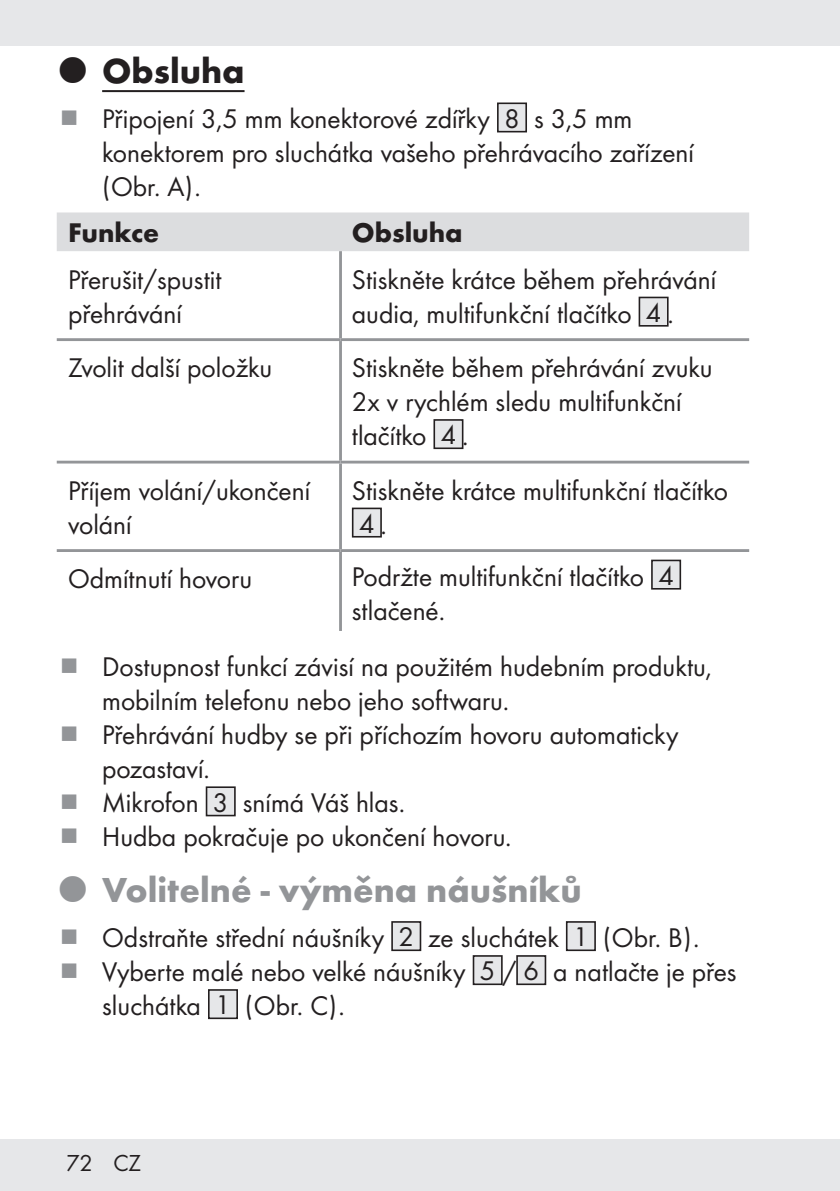
<style>
.page{position:relative;width:840px;height:1191px;background:#fff}
.page>*{position:absolute;margin:0;border:0;box-sizing:border-box;transform-origin:0 0}
.t1{font:700 36px "Futura";color:#939598}
.t2{font:700 36px "Futura";color:#231f20}
.t3{font:28px/34px "Futura Boo";color:#231f20}
.t4{font:700 28px "Futura";color:#231f20}
.t5{font:24px "Futura Boo";color:#231f20}
</style>
<div class="page">
<div style="left:0;top:0;width:839px;height:45px;background:#e6e7e9"></div>
<div style="left:0;top:1140px;width:839px;height:51px;background:#e6e7e9"></div>
<hr style="left:102px;top:90px;width:142px;height:2px;background:#231f20">
<div style="left:497px;top:103px;width:29px;height:29px;background:#e6e7e9"></div>
<div style="left:496px;top:102px;width:30px;height:30px;border:2px solid #231f20"></div>
<div style="left:57px;top:212px;width:691px;height:39px;background:#dcdddf"></div>
<hr style="left:339px;top:251px;width:3px;height:87px;background:#939598">
<hr style="left:57px;top:338px;width:283px;height:3px;background:#939598">
<hr style="left:340px;top:338px;width:408px;height:3px;background:#939598">
<hr style="left:339px;top:341px;width:3px;height:120px;background:#939598">
<hr style="left:57px;top:461px;width:283px;height:2px;background:#939598">
<hr style="left:340px;top:461px;width:408px;height:2px;background:#939598">
<hr style="left:339px;top:463px;width:3px;height:86px;background:#939598">
<hr style="left:57px;top:549px;width:283px;height:3px;background:#939598">
<hr style="left:340px;top:549px;width:408px;height:3px;background:#939598">
<hr style="left:339px;top:552px;width:3px;height:79px;background:#939598">
<div style="left:639px;top:297px;width:28px;height:29px;background:#e6e7e9"></div>
<div style="left:638px;top:297px;width:30px;height:30px;border:2px solid #231f20"></div>
<div style="left:434px;top:420px;width:28px;height:28px;background:#e6e7e9"></div>
<div style="left:433px;top:419px;width:30px;height:30px;border:2px solid #231f20"></div>
<div style="left:352px;top:508px;width:29px;height:29px;background:#e6e7e9"></div>
<div style="left:351px;top:507px;width:30px;height:30px;border:2px solid #231f20"></div>
<div style="left:651px;top:560px;width:29px;height:29px;background:#e6e7e9"></div>
<div style="left:650px;top:559px;width:30px;height:30px;border:2px solid #231f20"></div>
<div style="left:206px;top:787px;width:29px;height:28px;background:#e6e7e9"></div>
<div style="left:206px;top:786px;width:29px;height:30px;border:2px solid #231f20"></div>
<div style="left:392px;top:922px;width:28px;height:28px;background:#e6e7e9"></div>
<div style="left:391px;top:921px;width:30px;height:30px;border:2px solid #231f20"></div>
<div style="left:566px;top:922px;width:28px;height:28px;background:#e6e7e9"></div>
<div style="left:565px;top:921px;width:30px;height:30px;border:2px solid #231f20"></div>
<div style="left:473px;top:956px;width:28px;height:28px;background:#e6e7e9"></div>
<div style="left:472px;top:955px;width:30px;height:30px;border:2px solid #231f20"></div>
<div style="left:516px;top:956px;width:29px;height:28px;background:#e6e7e9"></div>
<div style="left:516px;top:955px;width:30px;height:30px;border:2px solid #231f20"></div>
<div style="left:209px;top:990px;width:28px;height:28px;background:#e6e7e9"></div>
<div style="left:208px;top:989px;width:30px;height:30px;border:2px solid #231f20"></div>
<p class="t2" style="left:102px;top:45px;width:144px">Obsluha</p>
<p class="t3" style="left:102px;top:101px;width:593px">Připojení 3,5 mm konektorové zdířky 8 s 3,5 mm konektorem pro sluchátka vašeho přehrávacího zařízení (Obr. A).</p>
<p class="t4" style="left:68px;top:212px;width:93px">Funkce</p>
<p class="t4" style="left:352px;top:212px;width:112px">Obsluha</p>
<p class="t3" style="left:68px;top:261px;width:155px">Přerušit/spustit přehrávání</p>
<p class="t3" style="left:352px;top:261px;width:365px">Stiskněte krátce během přehrávání audia, multifunkční tlačítko 4 .</p>
<p class="t3" style="left:68px;top:349px;width:205px">Zvolit další položku</p>
<p class="t3" style="left:352px;top:349px;width:362px">Stiskněte během přehrávání zvuku<br>2x v rychlém sledu multifunkční tlačítko 4 .</p>
<p class="t3" style="left:68px;top:472px;width:243px">Příjem volání/ukončení volání</p>
<p class="t3" style="left:352px;top:472px;width:377px">Stiskněte krátce multifunkční tlačítko<br>4.</p>
<p class="t3" style="left:68px;top:560px;width:185px">Odmítnutí hovoru</p>
<p class="t3" style="left:352px;top:558px;width:323px">Podržte multifunkční tlačítko 4 stlačené.</p>
<p class="t3" style="left:102px;top:648px;width:610px">Dostupnost funkcí závisí na použitém hudebním produktu, mobilním telefonu nebo jeho softwaru.<br>Přehrávání hudby se při příchozím hovoru automaticky pozastaví.<br>Mikrofon 3 snímá Váš hlas.<br>Hudba pokračuje po ukončení hovoru.</p>
<p class="t1" style="left:102px;top:863px;width:481px">Volitelné - výměna náušníků</p>
<p class="t3" style="left:102px;top:919px;width:635px">Odstraňte střední náušníky 2 ze sluchátek 1 (Obr. B).<br>Vyberte malé nebo velké náušníky 5 / 6 a natlačte je přes sluchátka 1 (Obr. C).</p>
<p class="t5" style="left:66px;top:1146px;width:76px">72 CZ</p>
</div>
